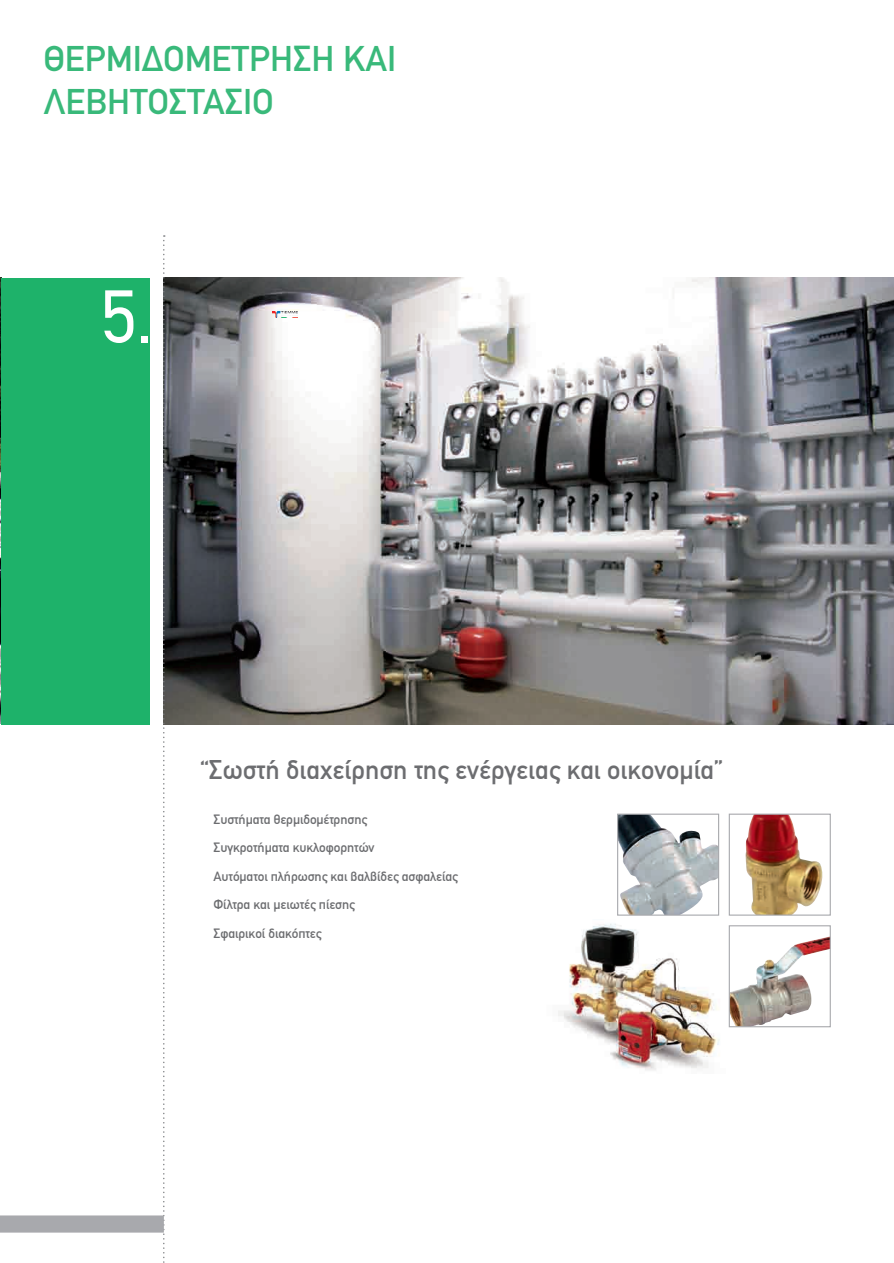
<style>
.page{position:relative;width:894px;height:1263px;background:#fff}
.page>*{position:absolute;margin:0;border:0;box-sizing:border-box;transform-origin:0 0}
.t1{font:75px "PF Din Text";color:#fff}
.t2{font:500 36px/43.2px "PF Din Text";color:#39b97a}
.t3{font:500 27px "PF Din Text";color:#6c6d70}
.t4{font:500 13.5px/28.5px "PF Din Text";letter-spacing:-.005em;color:#6c6d70}
</style>
<div class="page">
<img style="left:558px;top:923px;width:173px;height:147px">
<img style="left:165px;top:278px;width:729px;height:446px">
<img style="left:272px;top:312px;width:26px;height:5px">
<img style="left:619px;top:816px;width:98px;height:98px">
<div style="left:617px;top:814px;width:102px;height:102px;border:1px solid #a8a9ad"></div>
<img style="left:745px;top:816px;width:78px;height:98px">
<div style="left:728px;top:814px;width:103px;height:102px;border:1px solid #a8a9ad"></div>
<img style="left:730px;top:936px;width:99px;height:89px">
<div style="left:728px;top:925px;width:103px;height:102px;border:1px solid #a8a9ad"></div>
<svg style="left:0;top:235px;width:165px;height:1028px"></svg>
<h2 class="t2" style="left:44px;top:37px;width:354px">ΘΕΡΜΙΔΟΜΕΤΡΗΣΗ ΚΑΙ<br>ΛΕΒΗΤΟΣΤΑΣΙΟ</h2>
<h1 class="t1" style="left:101px;top:273px;width:54px">5.</h1>
<h3 class="t3" style="left:200px;top:754px;width:524px">“Σωστή διαχείρηση της ενέργειας και οικονομία”</h3>
<p class="t4" style="left:213px;top:805px;width:246px">Συστήματα θερμιδομέτρησης<br>Συγκροτήματα κυκλοφορητών<br>Αυτόματοι πλήρωσης και βαλβίδες ασφαλείας<br>Φίλτρα και μειωτές πίεσης<br>Σφαιρικοί διακόπτες</p>
</div>
